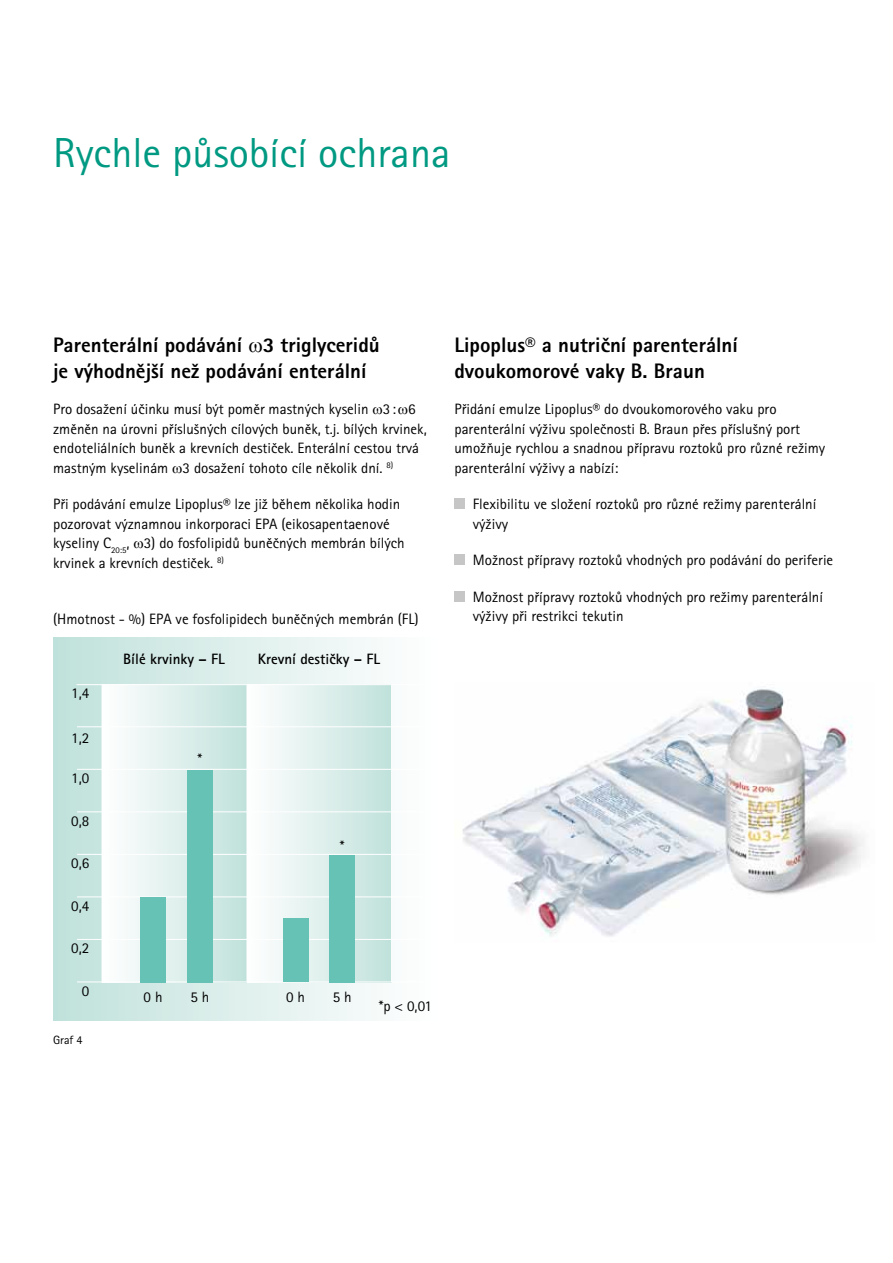
<style>
.page{position:relative;width:893px;height:1263px;background:#fff}
.page>*{position:absolute;margin:0;border:0;box-sizing:border-box;transform-origin:0 0}
.t1{font:42px "Rotis Sans Serif CE";color:#009982}
.t2{font:21px/25.5px "Rotis Sans Serif Extra Bold CE";color:#000}
.t3{font:15px/19.5px "Rotis Sans Serif CE";color:#000}
.t4{font:700 15px "Rotis Sans Serif CE";color:#000}
.t5{font:12px "Rotis Sans Serif CE";color:#000}
</style>
<div class="page">
<div style="left:53px;top:638px;width:385px;height:382px;background:linear-gradient(to right,#c0e1db,#fff)"></div>
<div style="left:247px;top:685px;width:144px;height:297px;background:linear-gradient(to right,#fff,#c1e1db)"></div>
<div style="left:102px;top:685px;width:145px;height:297px;background:linear-gradient(to right,#fff,#c1e2db)"></div>
<hr style="left:77px;top:684px;width:359px;height:1px;background:#fff">
<hr style="left:77px;top:726px;width:359px;height:1px;background:#fff">
<hr style="left:77px;top:811px;width:359px;height:1px;background:#fff">
<hr style="left:77px;top:854px;width:359px;height:1px;background:#fff">
<hr style="left:77px;top:939px;width:359px;height:1px;background:#fff">
<hr style="left:77px;top:981px;width:359px;height:1px;background:#fff">
<hr style="left:102px;top:685px;width:1px;height:297px;background:#fff">
<hr style="left:77px;top:769px;width:359px;height:1px;background:#fff">
<hr style="left:77px;top:896px;width:359px;height:1px;background:#fff">
<hr style="left:247px;top:685px;width:1px;height:297px;background:#fff">
<hr style="left:391px;top:685px;width:1px;height:297px;background:#fff">
<div style="left:140px;top:897px;width:26px;height:85px;background:#66c2b4"></div>
<div style="left:330px;top:855px;width:25px;height:127px;background:#66c2b4"></div>
<div style="left:283px;top:918px;width:25px;height:64px;background:#66c2b4"></div>
<div style="left:187px;top:770px;width:26px;height:212px;background:#66c2b4"></div>
<img style="left:462px;top:689px;width:402px;height:248px">
<div style="left:454px;top:499px;width:11px;height:10px;background:#c6c6c6"></div>
<div style="left:454px;top:555px;width:11px;height:10px;background:#c6c6c6"></div>
<div style="left:454px;top:591px;width:11px;height:11px;background:#c6c6c6"></div>
<h1 class="t1" style="left:53px;top:129px;width:399px">Rychle působící ochrana</h1>
<h2 class="t2" style="left:53px;top:332px;width:328px">Parenterální podávání 3 triglyceridů je výhodnější než podávání enterální</h2>
<p class="t3" style="left:53px;top:399px;width:375px">Pro dosažení účinku musí být poměr mastných kyselin 3: 6 změněn na úrovni příslušných cílových buněk, t.j. bílých krvinek, endoteliálních buněk a krevních destiček. Enterální cestou trvá mastným kyselinám 3 dosažení tohoto cíle několik dní. <sup>8)</sup></p>
<p class="t3" style="left:53px;top:494px;width:349px">Při podávání emulze Lipoplus® lze již během několika hodin pozorovat významnou inkorporaci EPA</p>
<p class="t3" style="left:53px;top:514px;width:353px;text-indent:228px">(eikosapentaenové kyseliny C<sub>20:5</sub>, 3) do fosfolipidů buněčných membrán bílých krvinek a krevních destiček. <sup>8)</sup></p>
<p class="t3" style="left:53px;top:609px;width:105px">(Hmotnost - %) EPA</p>
<p class="t3" style="left:176px;top:609px;width:244px">ve fosfolipidech buněčných membrán (FL)</p>
<p class="t3" style="left:71px;top:683px;width:20px">1,4</p>
<p class="t3" style="left:71px;top:728px;width:20px">1,2</p>
<p class="t3" style="left:71px;top:768px;width:20px">1,0</p>
<p class="t3" style="left:71px;top:811px;width:20px">0,8</p>
<p class="t3" style="left:71px;top:853px;width:20px">0,6</p>
<p class="t3" style="left:71px;top:896px;width:20px">0,4</p>
<p class="t3" style="left:71px;top:938px;width:20px">0,2</p>
<p class="t3" style="left:82px;top:981px;width:9px">0</p>
<p class="t5" style="left:53px;top:1033px;width:31px">Graf 4</p>
<p class="t4" style="left:123px;top:650px;width:103px">Bílé krvinky – FL</p>
<p class="t4" style="left:258px;top:650px;width:124px">Krevní destičky – FL</p>
<p class="t3" style="left:197px;top:749px;width:6px">*</p>
<p class="t3" style="left:340px;top:836px;width:6px">*</p>
<p class="t3" style="left:144px;top:987px;width:20px">0 h</p>
<p class="t3" style="left:190px;top:987px;width:20px">5 h</p>
<p class="t3" style="left:286px;top:987px;width:20px">0 h</p>
<p class="t3" style="left:333px;top:987px;width:20px">5 h</p>
<p class="t3" style="left:379px;top:996px;width:55px">*p &lt; 0,01</p>
<h2 class="t2" style="left:454px;top:332px;width:285px">Lipoplus® a nutriční parenterální dvoukomorové vaky B. Braun</h2>
<p class="t3" style="left:454px;top:399px;width:372px">Přidání emulze Lipoplus® do dvoukomorového vaku pro parenterální výživu společnosti B. Braun přes příslušný port umožňuje rychlou a snadnou přípravu roztoků pro různé režimy parenterální výživy a nabízí:</p>
<p class="t3" style="left:473px;top:494px;width:345px">Flexibilitu ve složení roztoků pro různé režimy parenterální výživy</p>
<p class="t3" style="left:473px;top:550px;width:362px">M ožnost přípravy roztoků vhodných pro podávání do periferie</p>
<p class="t3" style="left:473px;top:587px;width:352px">M ožnost přípravy roztoků vhodných pro režimy parenterální výživy při restrikci tekutin</p>
</div>
